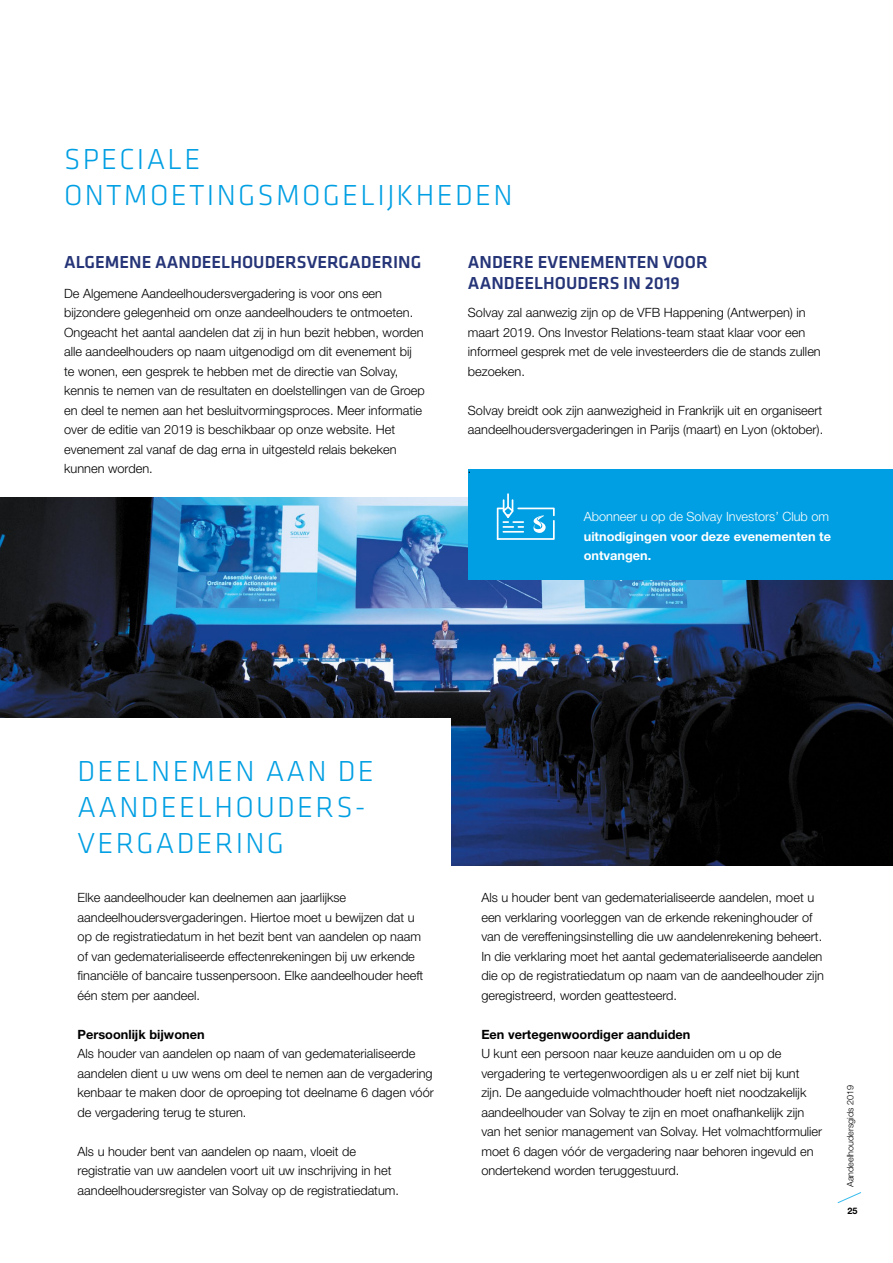
<style>
.page{position:relative;width:893px;height:1263px;background:#fff}
.page>*{position:absolute;margin:0;border:0;box-sizing:border-box;transform-origin:0 0}
.t1{font:300 30px/36px "Klavika";letter-spacing:.075em;color:#009fe3}
.t2{font:500 18px/21.6px "Klavika";color:#263578}
.t3{font:300 12.75px/19.5px "Helvetica Neue LT Std";color:#000}
.t4{font:700 12.75px "Helvetica Neue LT Std";color:#000}
.t5{font:700 12.75px/19.5px "Helvetica Neue LT Std";color:#fff}
.t6{font:300 12.75px "Helvetica Neue LT Std";color:#fff}
.t7{font:300 9px "Helvetica Neue LT Std";color:#000}
.t8{font:700 9px "Helvetica Neue LT Std";color:#000}
</style>
<div class="page">
<img style="left:0;top:497px;width:893px;height:368px">
<div style="left:469px;top:469px;width:424px;height:110px;background:#009fe3"></div>
<div style="left:0;top:719px;width:450px;height:198px;background:#fff"></div>
<svg style="left:497px;top:493px;width:58px;height:47px"></svg>
<svg style="left:837px;top:1192px;width:25px;height:11px"></svg>
<h1 class="t1" style="left:64px;top:141px;width:450px">SPECIALE<br>ONTMOETINGSMOGELIJKHEDEN</h1>
<h2 class="t2" style="left:64px;top:251px;width:359px">ALGEMENE AANDEELHOUDERSVERGADERING</h2>
<p class="t3" style="left:64px;top:283px;width:362px">De Algemene Aandeelhoudersvergadering is voor ons een bijzondere gelegenheid om onze aandeelhouders te ontmoeten.<br>Ongeacht het aantal aandelen dat zij in hun bezit hebben, worden alle aandeelhouders op naam uitgenodigd om dit evenement bij te wonen, een gesprek te hebben met de directie van Solvay, kennis te nemen van de resultaten en doelstellingen van de Groep en deel te nemen aan het besluitvormingsproces. Meer informatie over de editie van 2019 is beschikbaar op onze website. Het evenement zal vanaf de dag erna in uitgesteld relais bekeken kunnen worden.</p>
<h2 class="t2" style="left:468px;top:251px;width:241px">ANDERE EVENEMENTEN VOOR<br>AANDEELHOUDERS IN 2019</h2>
<p class="t3" style="left:468px;top:303px;width:354px">Solvay zal aanwezig zijn op de VFB Happening (Antwerpen) in maart 2019. Ons Investor Relations-team staat klaar voor een informeel gesprek met de vele investeerders die de stands zullen bezoeken.</p>
<p class="t3" style="left:468px;top:400px;width:357px">Solvay breidt ook zijn aanwezigheid in Frankrijk uit en organiseert aandeelhoudersvergaderingen in Parijs (maart) en Lyon (oktober).</p>
<p class="t3" style="left:468px;top:459px;width:5px">.</p>
<p class="t6" style="left:584px;top:509px;width:247px">Abonneer u op de Solvay Investors’ Club om</p>
<p class="t5" style="left:584px;top:526px;width:249px">uitnodigingen voor deze evenementen te ontvangen.</p>
<h1 class="t1" style="left:78px;top:753px;width:298px">DEELNEMEN AAN DE<br>AANDEELHOUDERS-<br>VERGADERING</h1>
<p class="t3" style="left:78px;top:888px;width:347px">Elke aandeelhouder kan deelnemen aan jaarlijkse aandeelhoudersvergaderingen. Hiertoe moet u bewijzen dat u op de registratiedatum in het bezit bent van aandelen op naam of van gedematerialiseerde effectenrekeningen bij uw erkende financiële of bancaire tussenpersoon. Elke aandeelhouder heeft één stem per aandeel.</p>
<p class="t4" style="left:78px;top:1026px;width:128px">Persoonlijk bijwonen</p>
<p class="t3" style="left:78px;top:1044px;width:358px">Als houder van aandelen op naam of van gedematerialiseerde aandelen dient u uw wens om deel te nemen aan de vergadering kenbaar te maken door de oproeping tot deelname 6 dagen vóór de vergadering terug te sturen.</p>
<p class="t3" style="left:78px;top:1141px;width:323px">Als u houder bent van aandelen op naam, vloeit de registratie van uw aandelen voort uit uw inschrijving in het aandeelhoudersregister van Solvay op de registratiedatum.</p>
<p class="t3" style="left:481px;top:888px;width:344px">Als u houder bent van gedematerialiseerde aandelen, moet u een verklaring voorleggen van de erkende rekeninghouder of van de vereffeningsinstelling die uw aandelenrekening beheert.<br>In die verklaring moet het aantal gedematerialiseerde aandelen die op de registratiedatum op naam van de aandeelhouder zijn geregistreerd, worden geattesteerd.</p>
<p class="t4" style="left:481px;top:1026px;width:210px">Een vertegenwoordiger aanduiden</p>
<p class="t3" style="left:481px;top:1044px;width:342px">U kunt een persoon naar keuze aanduiden om u op de vergadering te vertegenwoordigen als u er zelf niet bij kunt zijn. De aangeduide volmachthouder hoeft niet noodzakelijk aandeelhouder van Solvay te zijn en moet onafhankelijk zijn van het senior management van Solvay. Het volmachtformulier moet 6 dagen vóór de vergadering naar behoren ingevuld en ondertekend worden teruggestuurd.</p>
<p class="t7" style="left:845px;top:1187px;width:103px;rotate:-90deg">Aandeelhoudersgids 2019</p>
<p class="t8" style="left:847px;top:1206px;width:12px">25</p>
</div>
